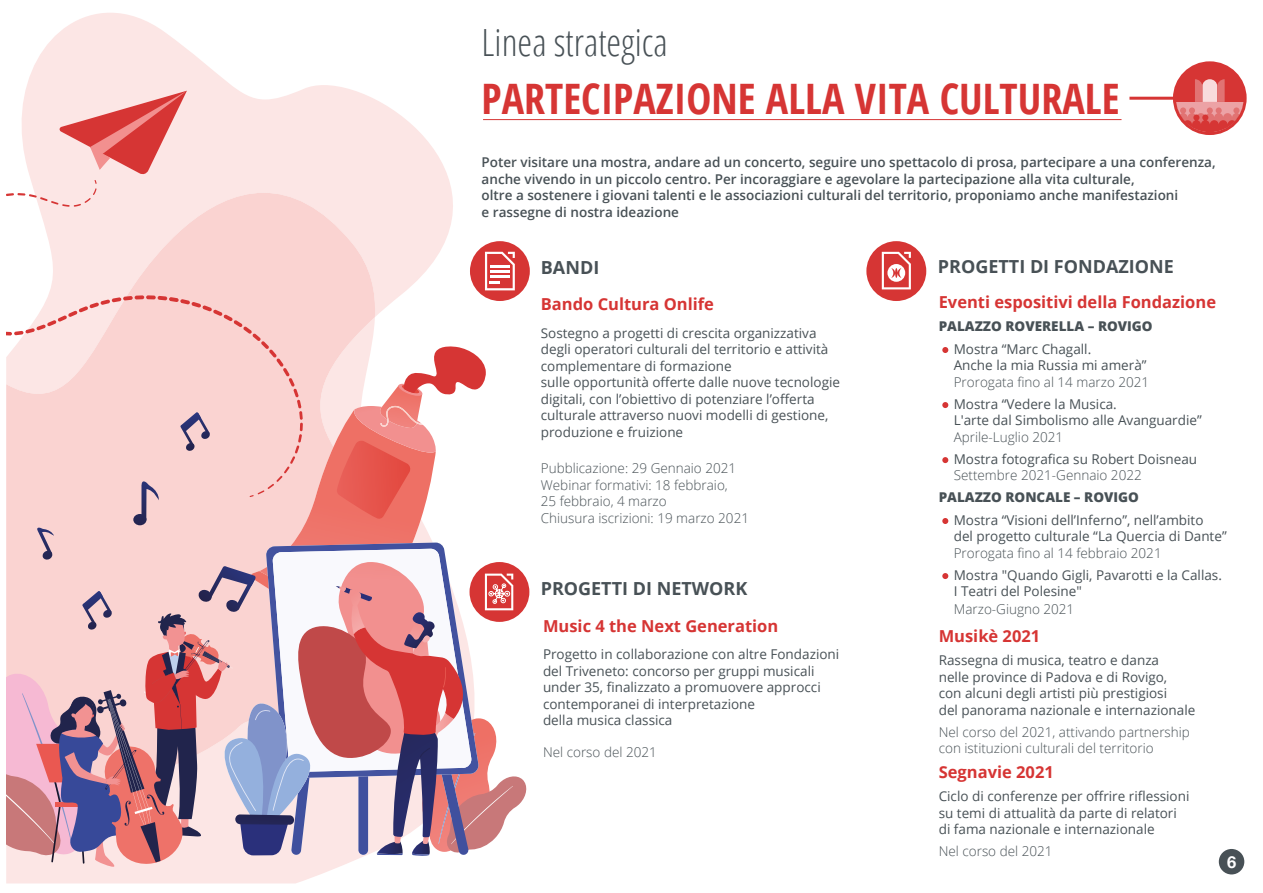
<style>
.page{position:relative;width:1263px;height:893px;background:#fff}
.page>*{position:absolute;margin:0;border:0;box-sizing:border-box;transform-origin:0 0}
.t1{font:700 condensed 42px "Open Sans";color:#d63534}
.t2{font:300 37.5px "Open Sans Condensed";color:#485156}
.t3{font:700 18px "Open Sans";color:#485156}
.t4{font:700 16.5px "Open Sans";color:#d63534}
.t5{font:700 16.5px "Helvetica Neue";color:#fff}
.t6{font:13.5px/16.5px "Open Sans";color:#485156}
.t7{font:300 13.5px/16.5px "Open Sans";color:#485156}
.t8{font:600 13.5px/16.5px "Open Sans";color:#485156}
.t9{font:800 13.5px "Open Sans";color:#485156}
</style>
<div class="page">
<div style="left:6px;top:868px;width:329px;height:15px;background:#fce6e5"></div>
<svg style="left:22px;top:13px;width:504px;height:239px;fill:#fce9e8"></svg>
<svg style="left:22px;top:193px;width:354px;height:59px;fill:#fce6e5"></svg>
<svg style="left:6px;top:180px;width:91px;height:27px"></svg>
<svg style="left:59px;top:91px;width:128px;height:83px"></svg>
<div style="left:1219px;top:849px;width:25px;height:25px;background:#485156;border-radius:50%"></div>
<hr style="left:1129px;top:97px;width:116px;height:3px;background:#d63534">
<svg style="left:1175px;top:102px;width:69px;height:16px"></svg>
<svg style="left:1175px;top:64px;width:69px;height:38px"></svg>
<svg style="left:1179px;top:79px;width:62px;height:53px"></svg>
<div style="left:1173px;top:61px;width:73px;height:74px;border:3px solid #d63534;border-radius:50%"></div>
<div style="left:470px;top:241px;width:60px;height:60px;background:#d63534;border-radius:50%"></div>
<svg style="left:6px;top:252px;width:522px;height:616px"></svg>
<hr style="left:483px;top:119px;width:638px;height:1px;background:#d63534">
<svg style="left:942px;top:402px;width:6px;height:6px"></svg>
<svg style="left:942px;top:457px;width:6px;height:6px"></svg>
<svg style="left:942px;top:518px;width:6px;height:6px"></svg>
<svg style="left:942px;top:573px;width:6px;height:6px"></svg>
<svg style="left:942px;top:347px;width:6px;height:6px"></svg>
<div style="left:866px;top:241px;width:60px;height:60px;background:#d63534;border-radius:50%"></div>
<svg style="left:882px;top:252px;width:29px;height:37px"></svg>
<h2 class="t2" style="left:482px;top:17px;width:188px">Linea strategica</h2>
<h1 class="t1" style="left:482px;top:70px;width:639px">PARTECIPAZIONE ALLA VITA CULTURALE</h1>
<p class="t8" style="left:482px;top:154px;width:735px">Poter visitare una mostra, andare ad un concerto, seguire uno spettacolo di prosa, partecipare a una conferenza, anche vivendo in un piccolo centro. Per incoraggiare e agevolare la partecipazione alla vita culturale,<br>oltre a sostenere i giovani talenti e le associazioni culturali del territorio, proponiamo anche manifestazioni<br>e rassegne di nostra ideazione</p>
<h3 class="t3" style="left:541px;top:255px;width:60px">BANDI</h3>
<p class="t4" style="left:541px;top:292px;width:175px">Bando Cultura Onlife</p>
<p class="t6" style="left:541px;top:324px;width:301px">Sostegno a progetti di crescita organizzativa degli operatori culturali del territorio e attività complementare di formazione<br>sulle opportunità offerte dalle nuove tecnologie digitali, con l’obiettivo di potenziare l’offerta culturale attraverso nuovi modelli di gestione, produzione e fruizione</p>
<p class="t7" style="left:541px;top:459px;width:210px">Pubblicazione: 29 Gennaio 2021<br>Webinar formativi: 18 febbraio,<br>25 febbraio, 4 marzo<br>Chiusura iscrizioni: 19 marzo 2021</p>
<h3 class="t3" style="left:541px;top:576px;width:208px">PROGETTI DI NETWORK</h3>
<p class="t4" style="left:543px;top:614px;width:237px">Music 4 the Next Generation</p>
<p class="t6" style="left:543px;top:646px;width:298px">Progetto in collaborazione con altre Fondazioni del Triveneto: concorso per gruppi musicali under 35, finalizzato a promuovere approcci contemporanei di interpretazione<br>della musica classica</p>
<p class="t7" style="left:543px;top:744px;width:115px">Nel corso del 2021</p>
<h3 class="t3" style="left:938px;top:253px;width:238px">PROGETTI DI FONDAZIONE</h3>
<p class="t4" style="left:939px;top:290px;width:279px">Eventi espositivi della Fondazione</p>
<p class="t9" style="left:939px;top:316px;width:215px">PALAZZO ROVERELLA – ROVIGO</p>
<p class="t6" style="left:954px;top:340px;width:194px">Mostra “Marc Chagall.<br>Anche la mia Russia mi amerà”</p>
<p class="t7" style="left:954px;top:373px;width:197px">Prorogata fino al 14 marzo 2021</p>
<p class="t6" style="left:954px;top:395px;width:250px">Mostra “Vedere la Musica.<br>L'arte dal Simbolismo alle Avanguardie”</p>
<p class="t7" style="left:954px;top:428px;width:111px">Aprile-Luglio 2021</p>
<p class="t6" style="left:954px;top:450px;width:245px">Mostra fotografica su Robert Doisneau</p>
<p class="t7" style="left:954px;top:467px;width:190px">Settembre 2021-Gennaio 2022</p>
<p class="t9" style="left:939px;top:487px;width:202px">PALAZZO RONCALE – ROVIGO</p>
<p class="t6" style="left:954px;top:511px;width:274px">Mostra “Visioni dell’Inferno”, nell’ambito<br>del progetto culturale “La Quercia di Dante”</p>
<p class="t7" style="left:954px;top:544px;width:209px">Prorogata fino al 14 febbraio 2021</p>
<p class="t6" style="left:954px;top:566px;width:270px">Mostra "Quando Gigli, Pavarotti e la Callas.<br>I Teatri del Polesine"</p>
<p class="t7" style="left:954px;top:601px;width:122px">Marzo-Giugno 2021</p>
<p class="t4" style="left:939px;top:624px;width:103px">Musikè 2021</p>
<p class="t6" style="left:939px;top:652px;width:258px">Rassegna di musica, teatro e danza<br>nelle province di Padova e di Rovigo,<br>con alcuni degli artisti più prestigiosi<br>del panorama nazionale e internazionale</p>
<p class="t7" style="left:939px;top:723px;width:253px">Nel corso del 2021, attivando partnership con istituzioni culturali del territorio</p>
<p class="t4" style="left:939px;top:760px;width:117px">Segnavie 2021</p>
<p class="t6" style="left:939px;top:788px;width:252px">Ciclo di conferenze per offrire riflessioni su temi di attualità da parte di relatori di fama nazionale e internazionale</p>
<p class="t7" style="left:939px;top:843px;width:115px">Nel corso del 2021</p>
<p class="t5" style="left:1227px;top:849px;width:11px">6</p>
</div>
